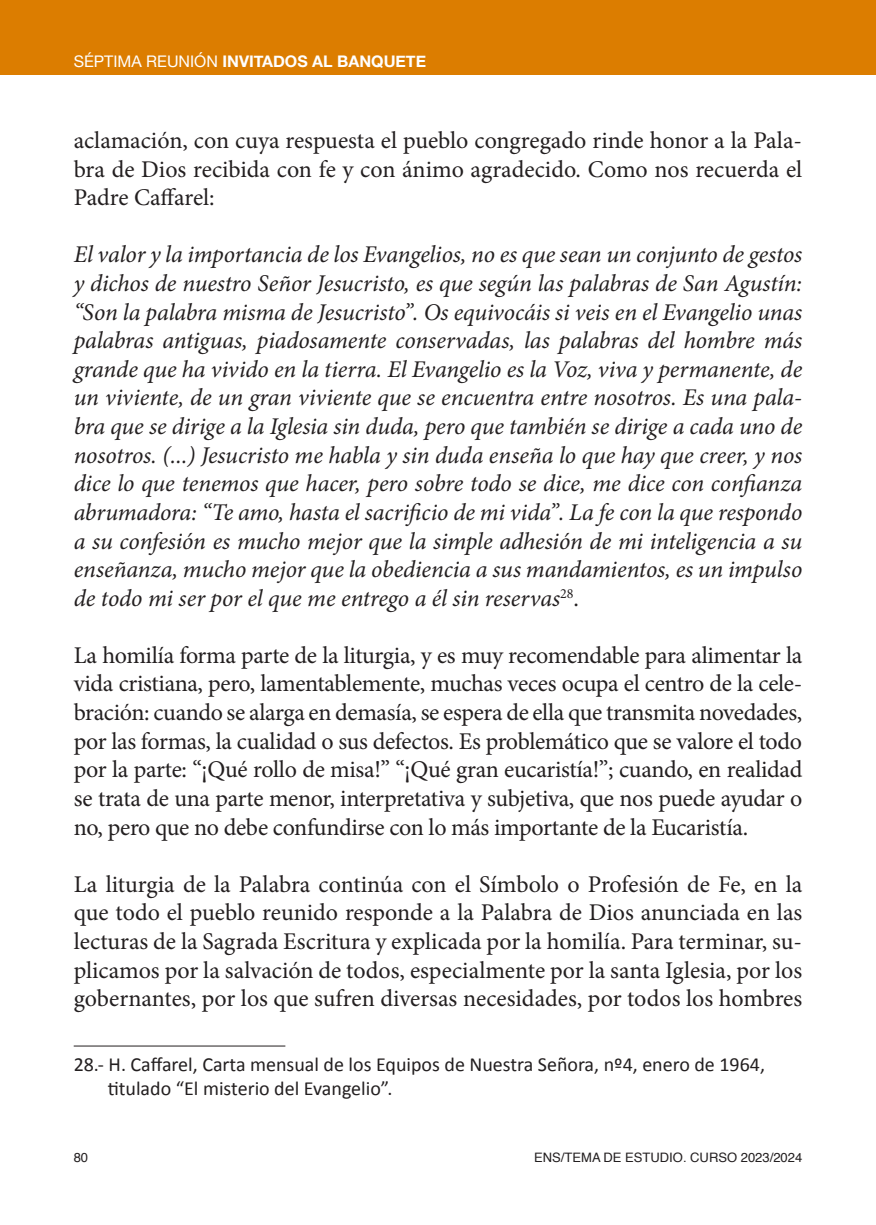
<style>
.page{position:relative;width:876px;height:1225px;background:#fff}
.page>*{position:absolute;margin:0;border:0;box-sizing:border-box;transform-origin:0 0}
.t1{font:24px/28.6px "Minion Pro";letter-spacing:-.005em;color:#231f20;text-align:justify}
.t2{font:italic 24px/28.6px "Minion Pro";letter-spacing:-.01em;color:#231f20;text-align:justify}
.t3{font:20px/24px "Calibri";color:#231f20}
.t4{font:700 16px "Helvetica Neue";color:#fff}
.t5{font:13px "Helvetica";color:#231f20}
.s1{font-weight:400}
.s2{font-style:normal}
</style>
<div class="page">
<div style="left:859px;top:0;width:17px;height:75px;background:#dc7d00"></div>
<div style="left:0;top:0;width:859px;height:75px;background:#dc7d00"></div>
<hr style="left:74px;top:1045px;width:211px;height:1px;background:#231f20">
<p class="t4" style="left:74px;top:49px;width:354px"><span class="s1">SÉPTIMA REUNIÓN</span> INVITADOS AL BANQUETE</p>
<p class="t1" style="left:74px;top:126px;width:730px">aclamación, con cuya respuesta el pueblo congregado rinde honor a la Pala&shy;bra de Dios recibida con fe y con ánimo agradecido. Como nos recuerda el Padre Caffarel:</p>
<p class="t2" style="left:74px;top:240px;width:730px">El valor y la importancia de los Evangelios, no es que sean un conjunto de gestos y dichos de nuestro Señor Jesucristo, es que según las palabras de San Agustín: “Son la palabra misma de Jesucristo”. Os equivocáis si veis en el Evangelio unas palabras antiguas, piadosamente conservadas, las palabras del hombre más grande que ha vivido en la tierra. El Evangelio es la Voz, viva y permanente, de un viviente, de un gran viviente que se encuentra entre nosotros. Es una pala&shy;bra que se dirige a la Iglesia sin duda, pero que también se dirige a cada uno de nosotros. (...) Jesucristo me habla y sin duda enseña lo que hay que creer, y nos dice lo que tenemos que hacer, pero sobre todo se dice, me dice con confianza abrumadora: “Te amo, hasta el sacrificio de mi vida”. La fe con la que respondo a su confesión es mucho mejor que la simple adhesión de mi inteligencia a su enseñanza, mucho mejor que la obediencia a sus mandamientos, es un impulso de todo mi ser por el que me entrego a él sin reservas<sup>28</sup><span class="s2">.</span></p>
<p class="t1" style="left:74px;top:641px;width:730px">La homilía forma parte de la liturgia, y es muy recomendable para alimentar la vida cristiana, pero, lamentablemente, muchas veces ocupa el centro de la cele&shy;bración: cuando se alarga en demasía, se espera de ella que transmita novedades, por las formas, la cualidad o sus defectos. Es problemático que se valore el todo por la parte: “¡Qué rollo de misa!” “¡Qué gran eucaristía!”; cuando, en realidad se trata de una parte menor, interpretativa y subjetiva, que nos puede ayudar o no, pero que no debe confundirse con lo más importante de la Eucaristía.</p>
<p class="t1" style="left:74px;top:870px;width:730px">La liturgia de la Palabra continúa con el Símbolo o Profesión de Fe, en la que todo el pueblo reunido responde a la Palabra de Dios anunciada en las lecturas de la Sagrada Escritura y explicada por la homilía. Para terminar, su&shy;plicamos por la salvación de todos, especialmente por la santa Iglesia, por los gobernantes, por los que sufren diversas necesidades, por todos los hombres</p>
<p class="t3" style="left:108px;top:1052px;width:659px;text-indent:-34px">28.- H. Caffarel, Carta mensual de los Equipos de Nuestra Señora, nº4, enero de 1964, titulado “El misterio del Evangelio”.</p>
<p class="t5" style="left:74px;top:1147px;width:16px">80</p>
<p class="t5" style="left:534px;top:1147px;width:270px">ENS/TEMA DE ESTUDIO. CURSO 2023/2024</p>
</div>
